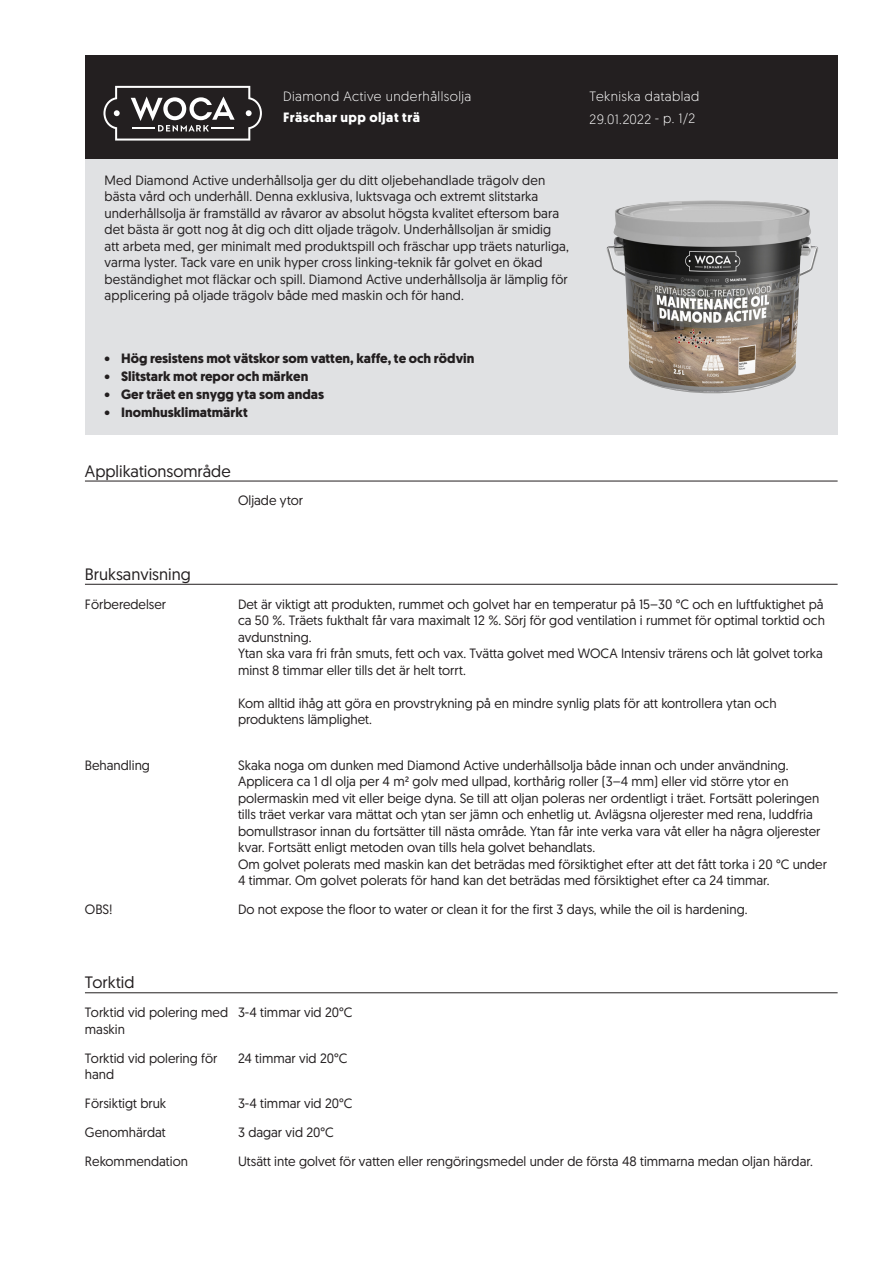
<style>
.page{position:relative;width:893px;height:1263px;background:#fff}
.page>*{position:absolute;margin:0;border:0;box-sizing:border-box;transform-origin:0 0}
.skyBodyHdn{font:16.5px "Geomanist";color:#231f20}
.skyBodyTxt{font:13.5px/16.5px "Geomanist";color:#231f20}
.skyRegularTxtBodytex{font:13.5px/16.5px "Geomanist";letter-spacing:.01em;color:#231f20}
.skyBulletBodytext{font:700 13.5px "Geomanist";color:#231f20}
.skyBodyCap{font:13.5px/16.5px "Geomanist";color:#231f20}
.skyWhiteHdnBodytext{font:300 13.5px "Geomanist";letter-spacing:.03em;color:#fff}
.skyWhiteBoldHdnBodyt{font:700 13.5px "Geomanist";letter-spacing:.035em;color:#fff}
</style>
<div class="page">
<div style="left:85px;top:159px;width:753px;height:276px;background:#e0e1e3"></div>
<div style="left:85px;top:55px;width:753px;height:104px;background:#231f20"></div>
<hr style="left:85px;top:481px;width:753px;height:1px;background:#231f20">
<hr style="left:85px;top:584px;width:753px;height:1px;background:#231f20">
<hr style="left:85px;top:992px;width:753px;height:1px;background:#231f20">
<img style="left:607px;top:200px;width:211px;height:193px">
<svg style="left:103px;top:86px;width:159px;height:55px"></svg>
<p class="skyWhiteHdnBodytext" style="left:283px;top:87px;width:190px">Diamond Active underhållsolja</p>
<p class="skyWhiteBoldHdnBodyt" style="left:283px;top:108px;width:138px">Fräschar upp oljat trä</p>
<p class="skyRegularTxtBodytex" style="left:105px;top:171px;width:466px">Med Diamond Active underhållsolja ger du ditt oljebehandlade trägolv den bästa vård och underhåll. Denna exklusiva, luktsvaga och extremt slitstarka underhållsolja är framställd av råvaror av absolut högsta kvalitet eftersom bara det bästa är gott nog åt dig och ditt oljade trägolv. Underhållsoljan är smidig att arbeta med, ger minimalt med produktspill och fräschar upp träets naturliga, varma lyster. Tack vare en unik hyper cross linking-teknik får golvet en ökad beständighet mot fläckar och spill. Diamond Active underhållsolja är lämplig för applicering på oljade trägolv både med maskin och för hand.</p>
<p class="skyBulletBodytext" style="left:105px;top:350px;width:371px">• Hög resistens mot vätskor som vatten, kaffe, te och rödvin</p>
<p class="skyBulletBodytext" style="left:105px;top:368px;width:205px">• Slitstark mot repor och märken</p>
<p class="skyBulletBodytext" style="left:105px;top:386px;width:221px">• Ger träet en snygg yta som andas</p>
<p class="skyBulletBodytext" style="left:105px;top:404px;width:145px">• Inomhusklimatmärkt</p>
<p class="skyBodyHdn" style="left:85px;top:460px;width:147px">Applikationsområde</p>
<p class="skyBodyTxt" style="left:238px;top:492px;width:67px">Oljade ytor</p>
<p class="skyWhiteHdnBodytext" style="left:590px;top:87px;width:111px">Tekniska datablad</p>
<p class="skyWhiteHdnBodytext" style="left:590px;top:110px;width:107px">29.01.2022 - p. 1/2</p>
<p class="skyBodyHdn" style="left:85px;top:563px;width:107px">Bruksanvisning</p>
<p class="skyBodyCap" style="left:85px;top:595px;width:83px">Förberedelser</p>
<p class="skyBodyTxt" style="left:238px;top:595px;width:588px;text-align:justify">Det är viktigt att produkten, rummet och golvet har en temperatur på 15–30 °C och en luftfuktighet på ca 50 %. Träets fukthalt får vara maximalt 12 %. Sörj för god ventilation i rummet för optimal torktid och avdunstning.</p>
<p class="skyBodyTxt" style="left:238px;top:645px;width:586px">Ytan ska vara fri från smuts, fett och vax. Tvätta golvet med WOCA Intensiv trärens och låt golvet torka minst 8 timmar eller tills det är helt torrt.</p>
<p class="skyBodyTxt" style="left:238px;top:694px;width:540px">Kom alltid ihåg att göra en provstrykning på en mindre synlig plats för att kontrollera ytan och produktens lämplighet.</p>
<p class="skyBodyCap" style="left:85px;top:756px;width:66px">Behandling</p>
<p class="skyBodyTxt" style="left:238px;top:756px;width:584px">Skaka noga om dunken med Diamond Active underhållsolja både innan och under användning.<br>Applicera ca 1 dl olja per 4 m² golv med ullpad, korthårig roller (3–4 mm) eller vid större ytor en polermaskin med vit eller beige dyna. Se till att oljan poleras ner ordentligt i träet. Fortsätt poleringen tills träet verkar vara mättat och ytan ser jämn och enhetlig ut. Avlägsna oljerester med rena, luddfria bomullstrasor innan du fortsätter till nästa område. Ytan får inte verka vara våt eller ha några oljerester kvar. Fortsätt enligt metoden ovan tills hela golvet behandlats.</p>
<p class="skyBodyTxt" style="left:238px;top:855px;width:590px">Om golvet polerats med maskin kan det beträdas med försiktighet efter att det fått torka i 20 °C under<br>4 timmar. Om golvet polerats för hand kan det beträdas med försiktighet efter ca 24 timmar.</p>
<p class="skyBodyCap" style="left:85px;top:901px;width:29px">OBS!</p>
<p class="skyBodyTxt" style="left:238px;top:901px;width:511px">Do not expose the floor to water or clean it for the first 3 days, while the oil is hardening.</p>
<p class="skyBodyHdn" style="left:85px;top:972px;width:51px">Torktid</p>
<p class="skyBodyCap" style="left:85px;top:1004px;width:145px">Torktid vid polering med maskin</p>
<p class="skyBodyTxt" style="left:238px;top:1004px;width:116px">3-4 timmar vid 20°C</p>
<p class="skyBodyCap" style="left:85px;top:1049px;width:134px">Torktid vid polering för hand</p>
<p class="skyBodyTxt" style="left:238px;top:1049px;width:111px">24 timmar vid 20°C</p>
<p class="skyBodyCap" style="left:85px;top:1094px;width:83px">Försiktigt bruk</p>
<p class="skyBodyTxt" style="left:238px;top:1094px;width:116px">3-4 timmar vid 20°C</p>
<p class="skyBodyCap" style="left:85px;top:1123px;width:82px">Genomhärdat</p>
<p class="skyBodyTxt" style="left:238px;top:1123px;width:97px">3 dagar vid 20°C</p>
<p class="skyBodyCap" style="left:85px;top:1152px;width:105px">Rekommendation</p>
<p class="skyBodyTxt" style="left:238px;top:1152px;width:577px">Utsätt inte golvet för vatten eller rengöringsmedel under de första 48 timmarna medan oljan härdar.</p>
</div>
